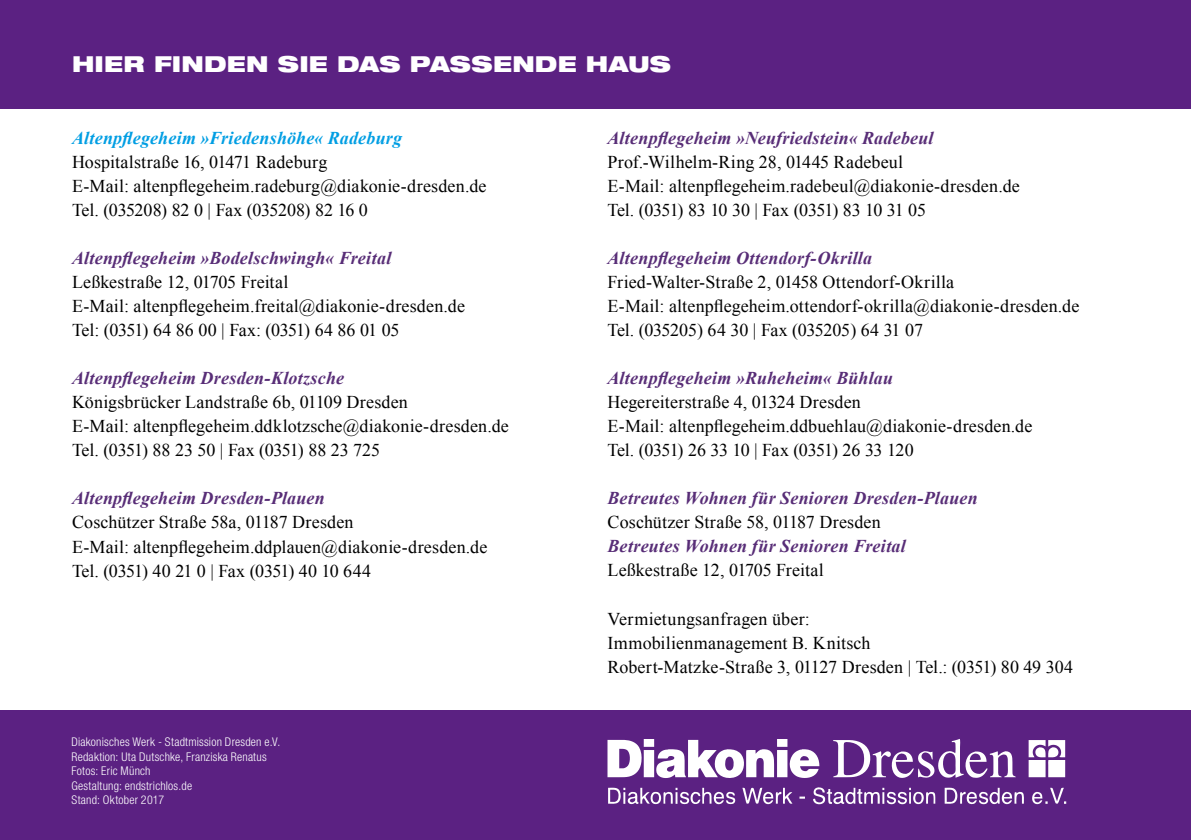
<style>
.page{position:relative;width:1191px;height:840px;background:#fff}
.page>*{position:absolute;margin:0;border:0;box-sizing:border-box;transform-origin:0 0}
.t1{font:900 expanded 22px "Helvetica Neue LT Std";letter-spacing:.01em;color:#fff}
.t2{font:18px/24px "Times New Roman";letter-spacing:.005em;color:#000}
.t3{font:italic 700 18px "Times New Roman";letter-spacing:.015em;color:#582d77}
.t4{font:italic 700 18px "Times New Roman";letter-spacing:.01em;color:#009ee3}
.t5{font:300 condensed 12px/14.4px "Helvetica Neue LT Std";letter-spacing:.02em;color:#fff}
</style>
<div class="page">
<div style="left:0;top:0;width:1191px;height:108px;background:#5b2182"></div>
<div style="left:0;top:710px;width:1191px;height:129px;background:#5b2182"></div>
<svg style="left:607px;top:739px;width:459px;height:64px"></svg>
<p class="t1" style="left:72px;top:50px;width:600px">HIER FINDEN SIE DAS PASSENDE HAUS</p>
<p class="t4" style="left:72px;top:125px;width:331px">Altenpflegeheim »Friedenshöhe« Radeburg</p>
<p class="t2" style="left:72px;top:150px;width:416px">Hospitalstraße 16, 01471 Radeburg<br>E-Mail: altenpflegeheim.radeburg@diakonie-dresden.de<br>Tel. (035208) 82 0 | Fax (035208) 82 16 0</p>
<p class="t3" style="left:72px;top:245px;width:321px">Altenpflegeheim »Bodelschwingh« Freital</p>
<p class="t2" style="left:72px;top:270px;width:394px">Leßkestraße 12, 01705 Freital<br>E-Mail: altenpflegeheim.freital@diakonie-dresden.de<br>Tel: (0351) 64 86 00 | Fax: (0351) 64 86 01 05</p>
<p class="t3" style="left:72px;top:365px;width:273px">Altenpflegeheim Dresden-Klotzsche</p>
<p class="t2" style="left:72px;top:390px;width:438px">Königsbrücker Landstraße 6b, 01109 Dresden<br>E-Mail: altenpflegeheim.ddklotzsche@diakonie-dresden.de<br>Tel. (0351) 88 23 50 | Fax (0351) 88 23 725</p>
<p class="t3" style="left:72px;top:485px;width:254px">Altenpflegeheim Dresden-Plauen</p>
<p class="t2" style="left:72px;top:510px;width:417px">Coschützer Straße 58a, 01187 Dresden<br>E-Mail: altenpflegeheim.ddplauen@diakonie-dresden.de<br>Tel. (0351) 40 21 0 | Fax (0351) 40 10 644</p>
<p class="t5" style="left:71px;top:734px;width:210px">Diakonisches Werk - Stadtmission Dresden e.V.<br>Redaktion: Uta Dutschke, Franziska Renatus<br>Fotos: Eric Münch<br>Gestaltung: endstrichlos.de<br>Stand: Oktober 2017</p>
<p class="t3" style="left:607px;top:125px;width:328px">Altenpflegeheim »Neufriedstein« Radebeul</p>
<p class="t2" style="left:607px;top:150px;width:414px">Prof.-Wilhelm-Ring 28, 01445 Radebeul<br>E-Mail: altenpflegeheim.radebeul@diakonie-dresden.de<br>Tel. (0351) 83 10 30 | Fax (0351) 83 10 31 05</p>
<p class="t3" style="left:607px;top:245px;width:266px">Altenpflegeheim Ottendorf-Okrilla</p>
<p class="t2" style="left:607px;top:270px;width:473px">Fried-Walter-Straße 2, 01458 Ottendorf-Okrilla<br>E-Mail: altenpflegeheim.ottendorf-okrilla@diakonie-dresden.de<br>Tel. (035205) 64 30 | Fax (035205) 64 31 07</p>
<p class="t3" style="left:607px;top:365px;width:287px">Altenpflegeheim »Ruheheim« Bühlau</p>
<p class="t2" style="left:607px;top:390px;width:426px">Hegereiterstraße 4, 01324 Dresden<br>E-Mail: altenpflegeheim.ddbuehlau@diakonie-dresden.de<br>Tel. (0351) 26 33 10 | Fax (0351) 26 33 120</p>
<p class="t3" style="left:607px;top:485px;width:372px">Betreutes Wohnen für Senioren Dresden-Plauen</p>
<p class="t2" style="left:607px;top:510px;width:275px">Coschützer Straße 58, 01187 Dresden</p>
<p class="t3" style="left:607px;top:533px;width:300px">Betreutes Wohnen für Senioren Freital</p>
<p class="t2" style="left:607px;top:558px;width:218px">Leßkestraße 12, 01705 Freital</p>
<p class="t2" style="left:607px;top:606px;width:467px">Vermietungsanfragen über:<br>Immobilienmanagement B. Knitsch<br>Robert-Matzke-Straße 3, 01127 Dresden | Tel.: (0351) 80 49 304</p>
</div>
